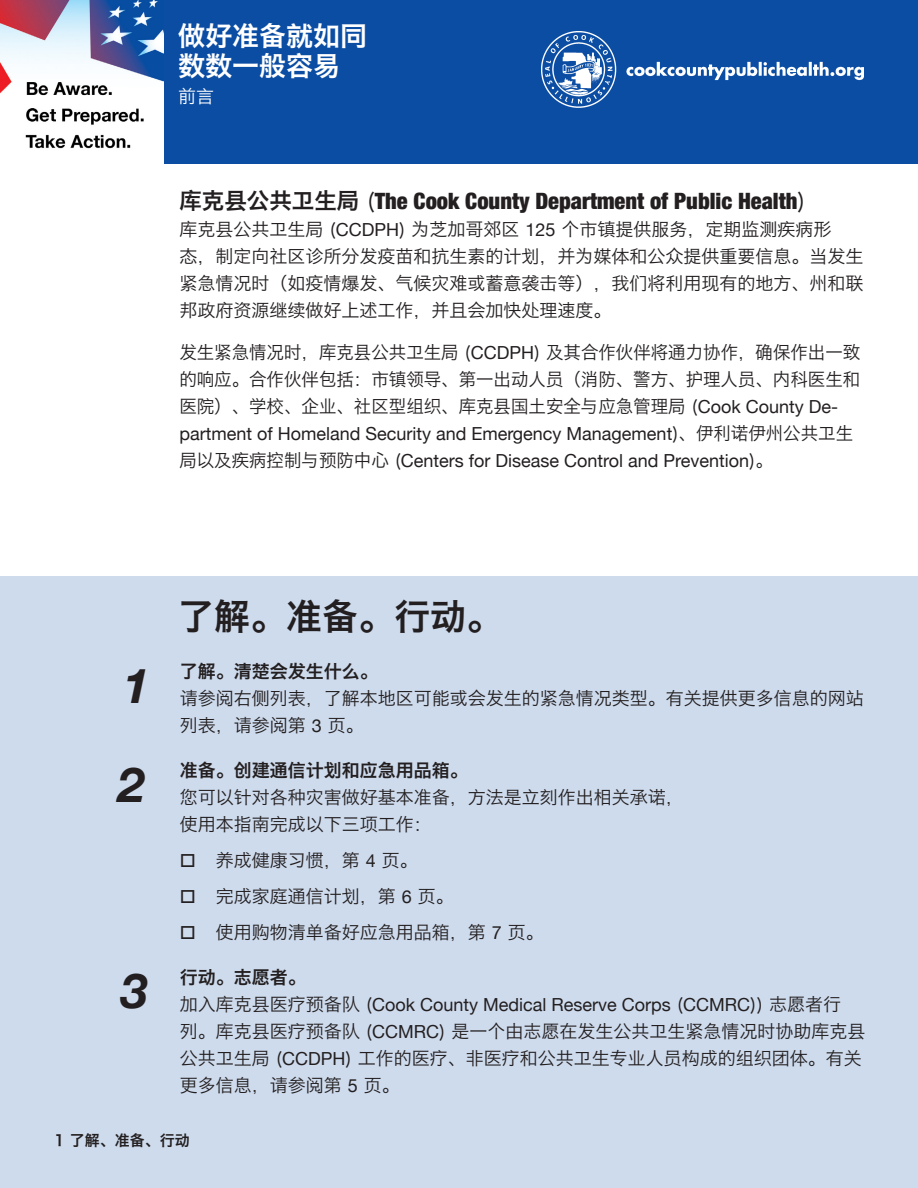
<style>
.page{position:relative;width:918px;height:1188px;background:#fff}
.page>*{position:absolute;margin:0;border:0;box-sizing:border-box;transform-origin:0 0}
.t1{font:italic 700 48px "Helvetica Neue";color:#231f20}
.t2{font:36px "Hiragino Sans GB W6";color:#231f20}
.TOC_body_copy_main{font:27px "Hiragino Sans GB W6";color:#fff}
.t3{font:900 condensed 22.5px "Helvetica Neue";color:#231f20}
.t4{font:18px/27px "Hiragino Sans GB W3";color:#231f20}
.t5{font:18px "Hiragino Sans GB W6";color:#231f20}
.TOC_body_copy_sub{font:18px "Hiragino Sans GB W3";color:#fff}
.t6{font:15px "Hiragino Sans GB W6";color:#231f20}
.s1{font-family:"Hiragino Sans GB W6";font-weight:400;font-stretch:normal}
.s2{font-family:"Hiragino Sans GB W3";font-weight:400;font-stretch:normal}
.s3{font-family:"Helvetica Neue"}
</style>
<div class="page">
<div style="left:0;top:577px;width:918px;height:611px;background:#cedbed"></div>
<svg style="left:0;top:0;width:918px;height:163px;background:#3165ac"></svg>
<img style="left:542px;top:32px;width:322px;height:75px">
<p class="TOC_body_copy_main" style="left:178px;top:18px;width:190px">做好准备就如同</p>
<p class="TOC_body_copy_main" style="left:178px;top:48px;width:163px">数数一般容易</p>
<p class="TOC_body_copy_sub" style="left:178px;top:85px;width:37px">前言</p>
<p class="t3" style="left:179px;top:183px;width:628px"><span class="s1">库克县公共卫生局</span> <span class="s2">(</span>The Cook County Department of Public Health<span class="s2">)</span></p>
<p class="t4" style="left:179px;top:216px;width:686px">库克县公共卫生局 (<span class="s3">CCDPH</span>) 为芝加哥郊区 <span class="s3">125</span> 个市镇提供服务，定期监测疾病形<br>态，制定向社区诊所分发疫苗和抗生素的计划，并为媒体和公众提供重要信息。当发生紧急情况时（如疫情爆发、气候灾难或蓄意袭击等），我们将利用现有的地方、州和联邦政府资源继续做好上述工作，并且会加快处理速度。</p>
<p class="t4" style="left:179px;top:339px;width:683px">发生紧急情况时，库克县公共卫生局 (<span class="s3">CCDPH</span>) 及其合作伙伴将通力协作，确保作出一致的响应。合作伙伴包括：市镇领导、第一出动人员（消防、警方、护理人员、内科医生和医院）、学校、企业、社区型组织、库克县国土安全与应急管理局 (<span class="s3">Cook County De&shy;partment of Homeland Security and Emergency Management</span>)、伊利诺伊州公共卫生局以及疾病控制与预防中心 (<span class="s3">Centers for Disease Control and Prevention</span>)。</p>
<p class="t1" style="left:123px;top:648px;width:28px">1</p>
<p class="t1" style="left:118px;top:747px;width:28px">2</p>
<p class="t1" style="left:121px;top:953px;width:28px">3</p>
<p class="t2" style="left:178px;top:593px;width:325px">了解。准备。行动。</p>
<p class="t5" style="left:180px;top:659px;width:199px">了解。清楚会发生什么。</p>
<p class="t4" style="left:180px;top:684px;width:685px">请参阅右侧列表，了解本地区可能或会发生的紧急情况类型。有关提供更多信息的网站列表，请参阅第 <span class="s3">3</span> 页。</p>
<p class="t5" style="left:180px;top:758px;width:289px">准备。创建通信计划和应急用品箱。</p>
<p class="t4" style="left:180px;top:783px;width:505px">您可以针对各种灾害做好基本准备，方法是立刻作出相关承诺，</p>
<p class="t4" style="left:180px;top:810px;width:253px">使用本指南完成以下三项工作：</p>
<p class="t4" style="left:180px;top:846px;width:239px">□ 养成健康习惯，第 <span class="s3">4</span> 页。</p>
<p class="t4" style="left:180px;top:882px;width:275px">□ 完成家庭通信计划，第 <span class="s3">6</span> 页。</p>
<p class="t4" style="left:180px;top:918px;width:365px">□ 使用购物清单备好应急用品箱，第 <span class="s3">7</span> 页。</p>
<p class="t5" style="left:180px;top:965px;width:127px">行动。志愿者。</p>
<p class="t4" style="left:180px;top:990px;width:687px">加入库克县医疗预备队 (<span class="s3">Cook County Medical Reserve Corps</span> (<span class="s3">CCMRC</span>)) 志愿者行<br>列。库克县医疗预备队 (<span class="s3">CCMRC</span>) 是一个由志愿在发生公共卫生紧急情况时协助库克县公共卫生局 (<span class="s3">CCDPH</span>) 工作的医疗、非医疗和公共卫生专业人员构成的组织团体。有关更多信息，请参阅第 <span class="s3">5</span> 页。</p>
<p class="t6" style="left:54px;top:1130px;width:137px">1 了解、准备、行动</p>
</div>
